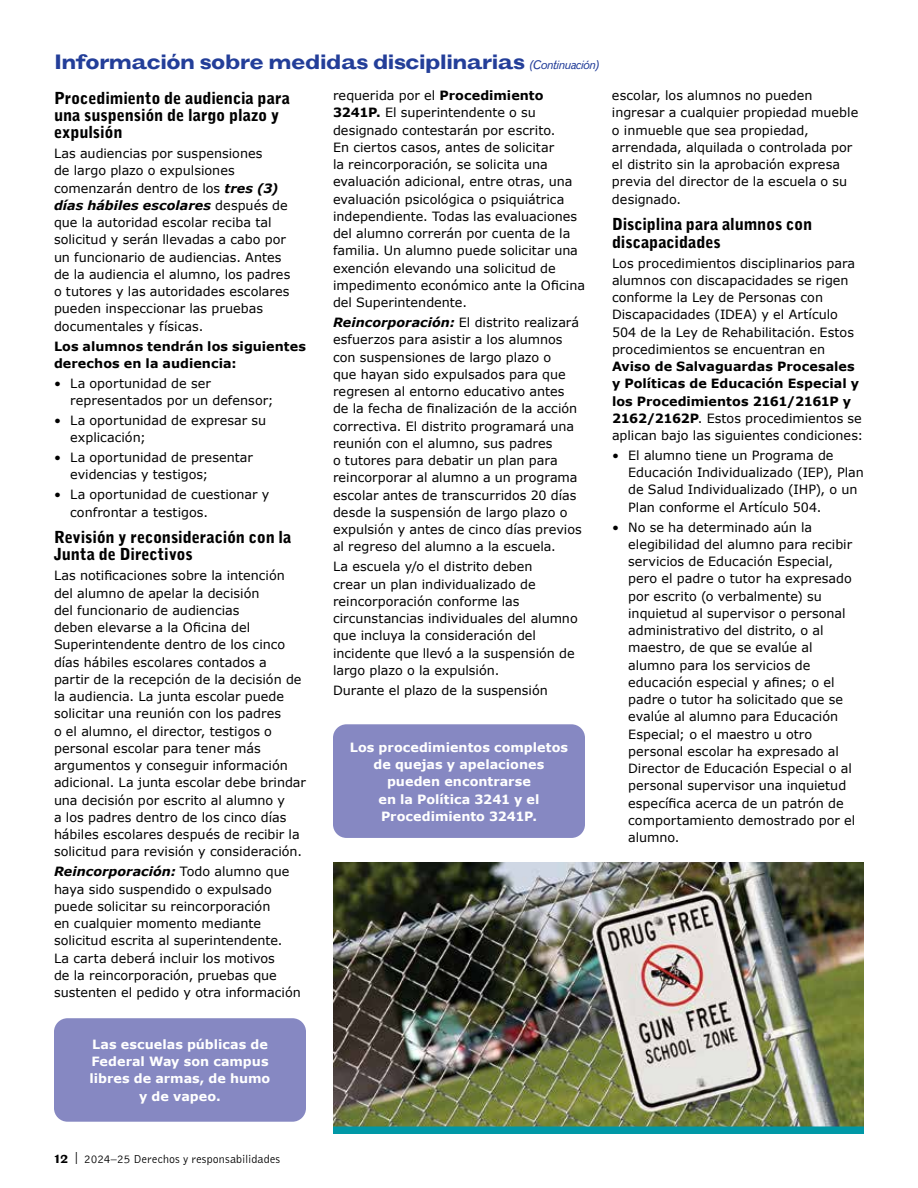
<style>
.page{position:relative;width:918px;height:1188px;background:#fff}
.page>*{position:absolute;margin:0;border:0;box-sizing:border-box;transform-origin:0 0}
.t1{font:700 expanded 21px "Grotesque MT Std";letter-spacing:-.05em;color:#233e99}
.t2{font:900 16.5px/17.2px "Bell Gothic Std";letter-spacing:-.01em;color:#000}
.t3{font:12.75px/17.2px "Verdana";color:#000}
.t4{font:700 12.75px/17.2px "Verdana";color:#000}
.t5{font:700 12.75px/17.2px "Verdana";color:#fff;text-align:center}
.t6{font:300 12px "Bell Gothic Std";letter-spacing:.01em;color:#000}
.s1{font-weight:400;font-style:italic;font-stretch:normal;font-size:12px}
.s2{font-weight:700}
.s3{font-weight:700;font-style:italic}
.s4{font-weight:400}
.s5{font-family:"Grotesque MT Std";font-weight:700;font-stretch:expanded}
</style>
<div class="page">
<div style="left:333px;top:724px;width:252px;height:114px;background:#8688c2;border-radius:14px"></div>
<img style="left:333px;top:862px;width:531px;height:264px">
<div style="left:333px;top:1126px;width:531px;height:8px;background:#0098a6"></div>
<div style="left:54px;top:1018px;width:252px;height:104px;background:#8688c2;border-radius:14px"></div>
<h1 class="t1" style="left:54px;top:49px;width:547px">Información sobre medidas disciplinarias <span class="s1">(Continuación)</span></h1>
<p class="t3" style="left:333px;top:87px;width:254px">requerida por el <span class="s2">Procedimiento 3241P.</span> El superintendente o su designado contestarán por escrito.<br>En ciertos casos, antes de solicitar<br>la reincorporación, se solicita una evaluación adicional, entre otras, una evaluación psicológica o psiquiátrica independiente. Todas las evaluaciones del alumno correrán por cuenta de la familia. Un alumno puede solicitar una exención elevando una solicitud de impedimento económico ante la Oficina del Superintendente.</p>
<p class="t3" style="left:333px;top:314px;width:250px"><span class="s3">Reincorporación:</span> El distrito realizará esfuerzos para asistir a los alumnos con suspensiones de largo plazo o<br>que hayan sido expulsados para que regresen al entorno educativo antes de la fecha de finalización de la acción correctiva. El distrito programará una reunión con el alumno, sus padres<br>o tutores para debatir un plan para reincorporar al alumno a un programa escolar antes de transcurridos 20 días desde la suspensión de largo plazo o expulsión y antes de cinco días previos al regreso del alumno a la escuela.</p>
<p class="t3" style="left:333px;top:558px;width:246px">La escuela y/o el distrito deben<br>crear un plan individualizado de reincorporación conforme las circunstancias individuales del alumno que incluya la consideración del incidente que llevó a la suspensión de largo plazo o la expulsión.</p>
<p class="t3" style="left:333px;top:681px;width:216px">Durante el plazo de la suspensión</p>
<p class="t2" style="left:54px;top:89px;width:237px">Procedimiento de audiencia para una suspensión de largo plazo y expulsión</p>
<p class="t3" style="left:54px;top:145px;width:238px">Las audiencias por suspensiones<br>de largo plazo o expulsiones comenzarán dentro de los <span class="s3">tres (3) días hábiles escolares</span> después de que la autoridad escolar reciba tal solicitud y serán llevadas a cabo por un funcionario de audiencias. Antes de la audiencia el alumno, los padres o tutores y las autoridades escolares pueden inspeccionar las pruebas documentales y físicas.</p>
<p class="t4" style="left:54px;top:337px;width:254px">Los alumnos tendrán los siguientes derechos en la audiencia:</p>
<p class="t3" style="left:70px;top:374px;width:205px;text-indent:-16px">• La oportunidad de ser representados por un defensor;</p>
<p class="t3" style="left:70px;top:412px;width:198px;text-indent:-16px">• La oportunidad de expresar su explicación;</p>
<p class="t3" style="left:70px;top:449px;width:184px;text-indent:-16px">• La oportunidad de presentar evidencias y testigos;</p>
<p class="t3" style="left:70px;top:486px;width:201px;text-indent:-16px">• La oportunidad de cuestionar y confrontar a testigos.</p>
<p class="t2" style="left:54px;top:529px;width:239px">Revisión y reconsideración con la<br>Junta de Directivos</p>
<p class="t3" style="left:54px;top:567px;width:254px">Las notificaciones sobre la intención del alumno de apelar la decisión<br>del funcionario de audiencias<br>deben elevarse a la Oficina del Superintendente dentro de los cinco días hábiles escolares contados a<br>partir de la recepción de la decisión de la audiencia. La junta escolar puede solicitar una reunión con los padres<br>o el alumno, el director, testigos o personal escolar para tener más argumentos y conseguir información adicional. La junta escolar debe brindar una decisión por escrito al alumno y<br>a los padres dentro de los cinco días hábiles escolares después de recibir la solicitud para revisión y consideración.</p>
<p class="t3" style="left:54px;top:863px;width:248px"><span class="s3">Reincorporación:</span> Todo alumno que haya sido suspendido o expulsado puede solicitar su reincorporación<br>en cualquier momento mediante solicitud escrita al superintendente.<br>La carta deberá incluir los motivos<br>de la reincorporación, pruebas que sustenten el pedido y otra información</p>
<p class="t5" style="left:350px;top:738px;width:220px">Los procedimientos completos de quejas y apelaciones pueden encontrarse<br>en la Política 3241 y el<br>Procedimiento 3241P.</p>
<p class="t3" style="left:612px;top:87px;width:248px">escolar, los alumnos no pueden ingresar a cualquier propiedad mueble o inmueble que sea propiedad, arrendada, alquilada o controlada por el distrito sin la aprobación expresa previa del director de la escuela o su designado.</p>
<p class="t2" style="left:612px;top:216px;width:202px">Disciplina para alumnos con discapacidades</p>
<p class="t3" style="left:612px;top:254px;width:245px">Los procedimientos disciplinarios para alumnos con discapacidades se rigen conforme la Ley de Personas con Discapacidades (IDEA) y el Artículo 504 de la Ley de Rehabilitación. Estos procedimientos se encuentran en</p>
<p class="t4" style="left:612px;top:357px;width:253px">Aviso de Salvaguardas Procesales y Políticas de Educación Especial y los Procedimientos 2161/2161P y 2162/2162P<span class="s4">. Estos procedimientos se aplican bajo las siguientes condiciones:</span></p>
<p class="t3" style="left:628px;top:447px;width:237px;text-indent:-16px">• El alumno tiene un Programa de Educación Individualizado (IEP), Plan de Salud Individualizado (IHP), o un Plan conforme el Artículo 504.</p>
<p class="t3" style="left:628px;top:518px;width:229px;text-indent:-16px">• No se ha determinado aún la elegibilidad del alumno para recibir servicios de Educación Especial, pero el padre o tutor ha expresado por escrito (o verbalmente) su inquietud al supervisor o personal administrativo del distrito, o al maestro, de que se evalúe al alumno para los servicios de educación especial y afines; o el padre o tutor ha solicitado que se evalúe al alumno para Educación<br>Especial; o el maestro u otro personal escolar ha expresado al<br>Director de Educación Especial o al personal supervisor una inquietud específica acerca de un patrón de comportamiento demostrado por el alumno.</p>
<p class="t5" style="left:90px;top:1035px;width:182px">Las escuelas públicas de<br>Federal Way son campus libres de armas, de humo y de vapeo.</p>
<p class="t6" style="left:54px;top:1153px;width:228px"><span class="s5">12</span> | 2024–25 Derechos y responsabilidades</p>
</div>
